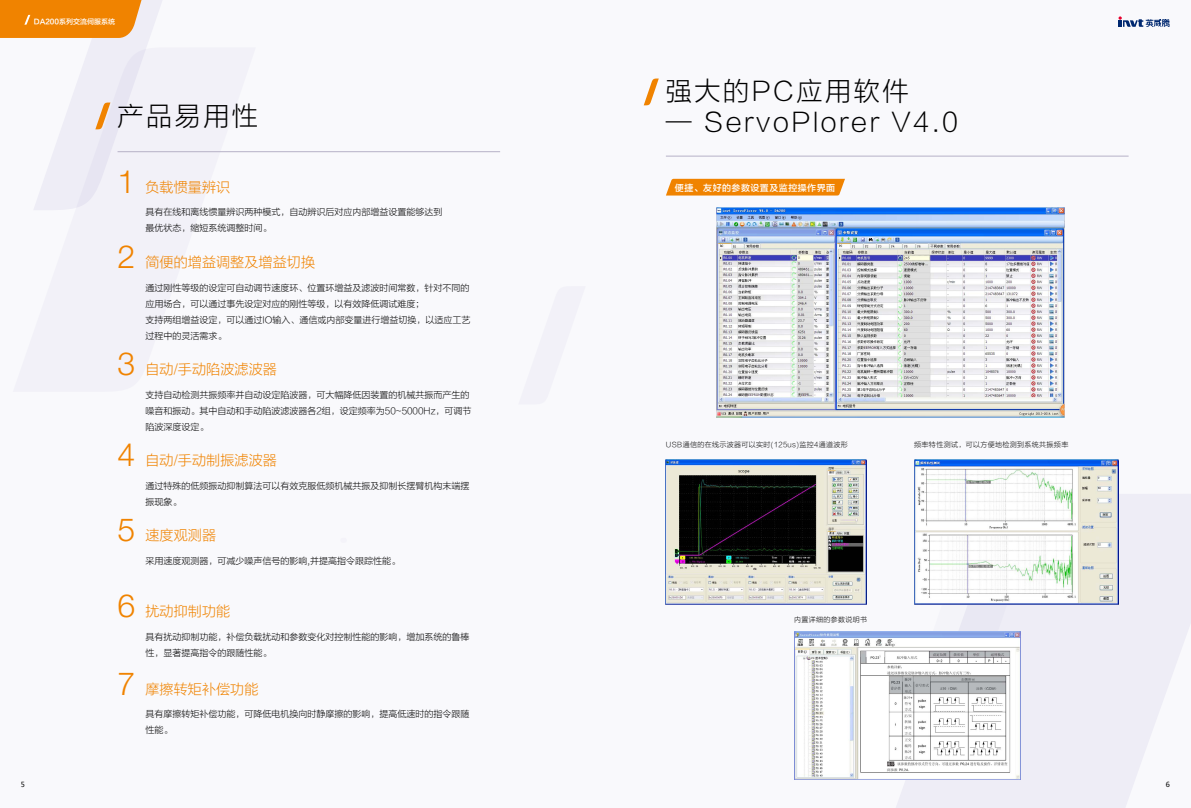
<style>
.page{position:relative;width:1191px;height:808px;background:#f9f9fc}
.page>*{position:absolute;margin:0;border:0;box-sizing:border-box;transform-origin:0 0}
.t1{font:300 32px "Helvetica Neue LT Std";color:#f08300}
.t2{font:26px "FZLTXHK GBK1 0";letter-spacing:.1em;color:#000}
.t3{font:14px "FZLTXHK GBK1 0";letter-spacing:.01em;color:#f08300}
.t4{font:9px/16px "FZLTXHK GBK1 0";color:#000}
.t5{font:9px "FZLTZHK GBK1 0";letter-spacing:.05em;color:#fff}
.t6{font:7px "FZLTXHK GBK1 0";letter-spacing:.05em;color:#000}
.t7{font:7px "FZLTZHK GBK1 0";color:#fff}
.t8{font:7px "Microsoft Ya Hei";color:#000}
</style>
<div class="page">
<svg style="left:877px;top:494px;width:314px;height:314px;fill:#eeedf6"></svg>
<svg style="left:1118px;top:16px;width:51px;height:11px"></svg>
<svg style="left:0;top:0;width:179px;height:210px"></svg>
<svg style="left:643px;top:78px;width:16px;height:27px"></svg>
<hr style="left:118px;top:151px;width:382px;height:1px;background:#b6b1c7">
<hr style="left:666px;top:156px;width:462px;height:1px;background:#b6b1c7">
<svg style="left:666px;top:179px;width:179px;height:17px;background:#f0890e"></svg>
<img style="left:717px;top:208px;width:347px;height:210px">
<img style="left:666px;top:459px;width:200px;height:146px">
<img style="left:914px;top:460px;width:204px;height:145px">
<img style="left:794px;top:631px;width:226px;height:148px">
<p class="t7" style="left:34px;top:18px;width:83px">DA200系列交流伺服系统</p>
<h2 class="t2" style="left:118px;top:101px;width:142px">产品易用性</h2>
<h1 class="t1" style="left:117px;top:162px;width:19px">1</h1>
<h1 class="t1" style="left:117px;top:237px;width:19px">2</h1>
<h1 class="t1" style="left:117px;top:344px;width:19px">3</h1>
<h1 class="t1" style="left:117px;top:435px;width:19px">4</h1>
<h1 class="t1" style="left:117px;top:510px;width:19px">5</h1>
<h3 class="t3" style="left:145px;top:179px;width:86px">负载惯量辨识</h3>
<p class="t4" style="left:145px;top:205px;width:299px">具有在线和离线惯量辨识两种模式，自动辨识后对应内部增益设置能够达到最优状态，缩短系统调整时间。</p>
<h3 class="t3" style="left:145px;top:255px;width:171px">简便的增益调整及增益切换</h3>
<p class="t4" style="left:145px;top:280px;width:326px">通过刚性等级的设定可自动调节速度环、位置环增益及滤波时间常数，针对不同的应用场合，可以通过事先设定对应的刚性等级，以有效降低调试难度；<br>支持两组增益设定，可以通过IO输入、通信或内部变量进行增益切换，以适应工艺过程中的灵活需求。</p>
<h3 class="t3" style="left:145px;top:362px;width:133px">自动/手动陷波滤波器</h3>
<p class="t4" style="left:145px;top:387px;width:328px">支持自动检测共振频率并自动设定陷波器，可大幅降低因装置的机械共振而产生的噪音和振动。其中自动和手动陷波滤波器各2组，设定频率为50~5000Hz，可调节陷波深度设定。</p>
<h3 class="t3" style="left:145px;top:453px;width:133px">自动/手动制振滤波器</h3>
<p class="t4" style="left:145px;top:478px;width:326px">通过特殊的低频振动抑制算法可以有效克服低频机械共振及抑制长摆臂机构末端摆振现象。</p>
<h3 class="t3" style="left:145px;top:528px;width:72px">速度观测器</h3>
<p class="t4" style="left:145px;top:553px;width:256px">采用速度观测器，可减少噪声信号的影响,并提高指令跟踪性能。</p>
<h1 class="t1" style="left:117px;top:586px;width:19px">6</h1>
<h1 class="t1" style="left:117px;top:664px;width:19px">7</h1>
<h3 class="t3" style="left:145px;top:604px;width:86px">扰动抑制功能</h3>
<p class="t4" style="left:145px;top:629px;width:326px">具有扰动抑制功能，补偿负载扰动和参数变化对控制性能的影响，增加系统的鲁棒性，显著提高指令的跟随性能。</p>
<h3 class="t3" style="left:145px;top:681px;width:114px">摩擦转矩补偿功能</h3>
<p class="t4" style="left:145px;top:706px;width:326px">具有摩擦转矩补偿功能，可降低电机换向时静摩擦的影响，提高低速时的指令跟随性能。</p>
<h2 class="t2" style="left:666px;top:77px;width:244px">强大的PC应用软件</h2>
<h2 class="t2" style="left:666px;top:108px;width:294px">— ServoPlorer V4.0</h2>
<p class="t5" style="left:675px;top:183px;width:162px">便捷、友好的参数设置及监控操作界面</p>
<p class="t6" style="left:666px;top:441px;width:183px">USB通信的在线示波器可以实时(125us)监控4通道波形</p>
<p class="t6" style="left:914px;top:441px;width:155px">频率特性测试，可以方便地检测到系统共振频率</p>
<p class="t6" style="left:794px;top:616px;width:75px">内置详细的参数说明书</p>
<p class="t8" style="left:21px;top:780px;width:6px">5</p>
<p class="t8" style="left:1165px;top:779px;width:6px">6</p>
</div>
